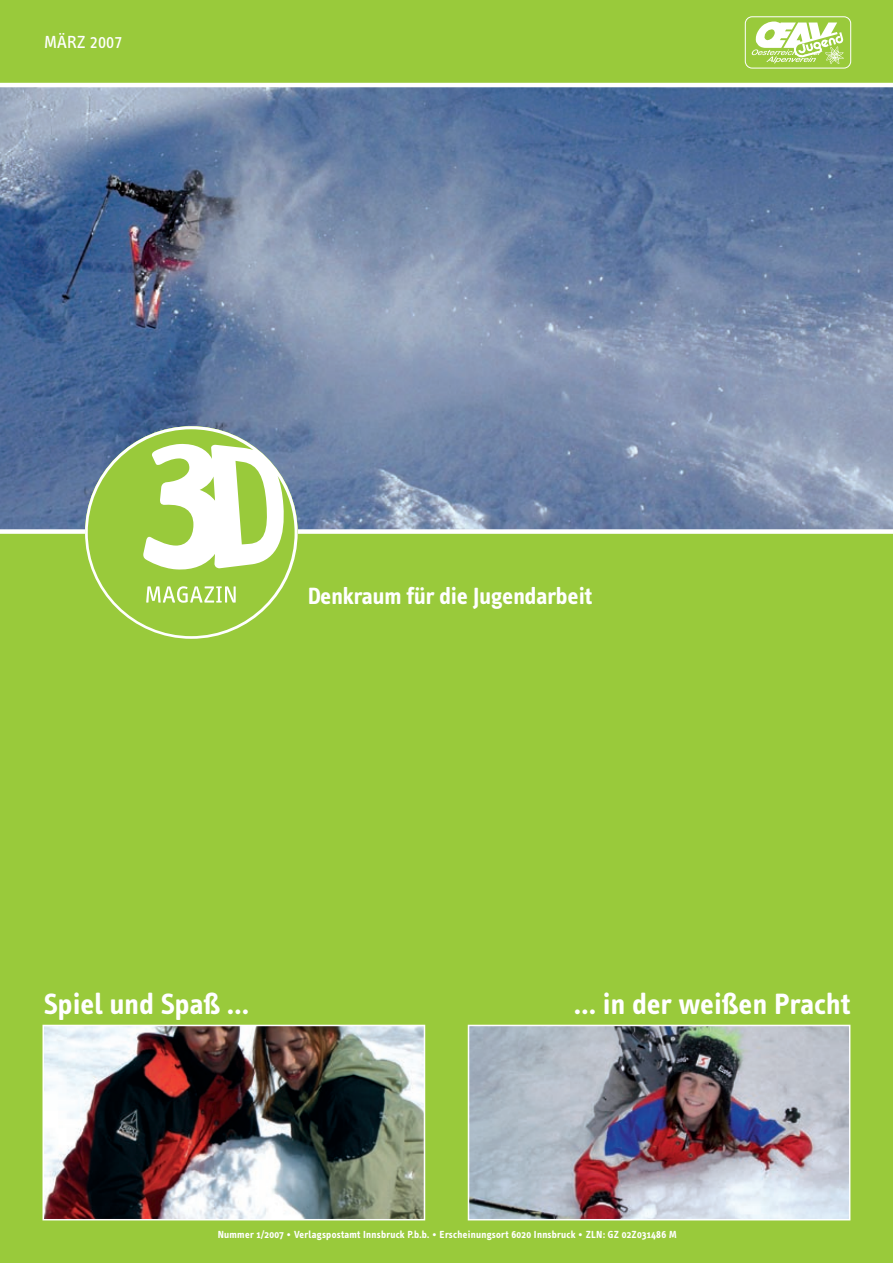
<style>
.page{position:relative;width:893px;height:1263px;background:#99ca3b}
.page>*{position:absolute;margin:0;border:0;box-sizing:border-box;transform-origin:0 0}
.t1{font:700 30px "Info Text";letter-spacing:.01em;color:#fff}
.t2{font:700 24px "Info Text";color:#fff}
.t3{font:18px "Info Text Book Caps";color:#fff}
.t4{font:700 10.5px "Info Text";letter-spacing:.025em;color:#fff}
</style>
<div class="page">
<img style="left:46px;top:1028px;width:376px;height:189px">
<div style="left:43px;top:1025px;width:382px;height:195px;border:2px solid #fff"></div>
<img style="left:471px;top:1028px;width:376px;height:189px">
<div style="left:468px;top:1025px;width:382px;height:195px;border:2px solid #fff"></div>
<img style="left:0;top:87px;width:893px;height:442px">
<hr style="left:0;top:83px;width:893px;height:4px;background:#fff">
<div style="left:0;top:529px;width:893px;height:5px;background:#fff"></div>
<svg style="left:751px;top:21px;width:93px;height:43px"></svg>
<div style="left:745px;top:16px;width:106px;height:52px;border:1px solid #fff;border-radius:7px"></div>
<svg style="left:85px;top:426px;width:213px;height:213px"></svg>
<svg style="left:88px;top:429px;width:207px;height:207px"></svg>
<h3 class="t3" style="left:44px;top:32px;width:80px">MÄRZ 2007</h3>
<h2 class="t2" style="left:308px;top:582px;width:286px">Denkraum für die Jugendarbeit</h2>
<h1 class="t1" style="left:44px;top:987px;width:206px">Spiel und Spaß …</h1>
<h1 class="t1" style="left:574px;top:987px;width:277px">… in der weißen Pracht</h1>
<p class="t4" style="left:218px;top:1229px;width:460px">Nummer 1/2007 • Verlagspostamt Innsbruck P.b.b. • Erscheinungsort 6020 Innsbruck • ZLN: GZ 02Z031486 M</p>
</div>
